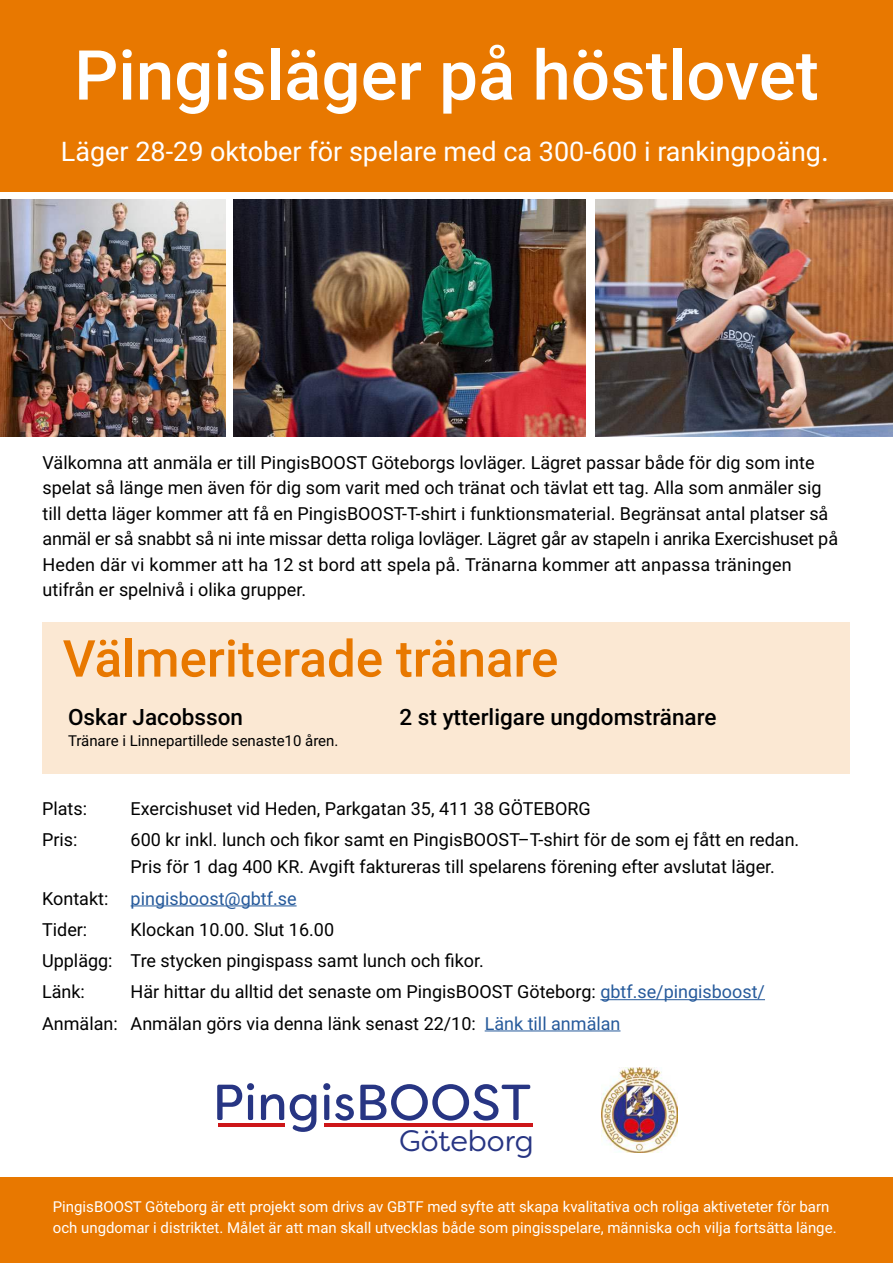
<style>
.page{position:relative;width:893px;height:1263px;background:#fff}
.page>*{position:absolute;margin:0;border:0;box-sizing:border-box;transform-origin:0 0}
.t1{font:500 69px "Roboto";color:#fff}
.t2{font:500 51px "Roboto";color:#e87800}
.t3{font:50.55px "Filson Soft";color:#273583}
.t4{font:29.4px "Filson Soft";color:#273583}
.t5{font:27px "Roboto";color:#fff}
.t6{font:500 22.5px "Roboto";color:#000}
.t7{font:18px/25.5px "Roboto";color:#000}
.t8{font:18px/31.2px "Roboto";color:#265a9b}
.t9{font:15px/21px "Roboto";color:#fff}
.t10{font:15px "Roboto";color:#000}
.s1{font-size:30px}
.s2{color:#000}
.s3{color:#265a9b}
</style>
<div class="page">
<div style="left:0;top:1178px;width:893px;height:85px;background:#e87800"></div>
<hr style="left:131px;top:905px;width:166px;height:1px;background:#265a9b">
<hr style="left:600px;top:999px;width:165px;height:1px;background:#265a9b">
<hr style="left:485px;top:1030px;width:135px;height:1px;background:#265a9b">
<div style="left:0;top:0;width:893px;height:191px;background:#e87800"></div>
<hr style="left:324px;top:1123px;width:209px;height:3px;background:#cd1619">
<hr style="left:218px;top:1123px;width:67px;height:3px;background:#cd1619">
<div style="left:43px;top:622px;width:807px;height:151px;background:#fbe8d3"></div>
<img style="left:601px;top:1067px;width:76px;height:85px">
<img style="left:0;top:199px;width:225px;height:238px">
<img style="left:234px;top:199px;width:352px;height:238px">
<img style="left:595px;top:199px;width:298px;height:238px">
<h1 class="t1" style="left:74px;top:46px;width:746px">Pingisläger på höstlovet</h1>
<h3 class="t5" style="left:61px;top:132px;width:770px">Läger 28-29 oktober för spelare med ca 300-600 i rankingpoäng<span class="s1">.</span></h3>
<p class="t7" style="left:43px;top:449px;width:797px">Välkomna att anmäla er till PingisBOOST Göteborgs lovläger. Lägret passar både för dig som inte spelat så länge men även för dig som varit med och tränat och tävlat ett tag. Alla som anmäler sig till detta läger kommer att få en PingisBOOST-T-shirt i funktionsmaterial. Begränsat antal platser så anmäl er så snabbt så ni inte missar detta roliga lovläger. Lägret går av stapeln i anrika Exercishuset på Heden där vi kommer att ha 12 st bord att spela på. Tränarna kommer att anpassa träningen utifrån er spelnivå i olika grupper.</p>
<h2 class="t2" style="left:63px;top:637px;width:497px">Välmeriterade tränare</h2>
<p class="t6" style="left:400px;top:707px;width:318px">2 st ytterligare ungdomstränare</p>
<p class="t6" style="left:68px;top:707px;width:177px">Oskar Jacobsson</p>
<p class="t10" style="left:68px;top:730px;width:272px">Tränare i Linnepartillede senaste10 åren.</p>
<p class="t7" style="left:42px;top:797px;width:47px">Plats:</p>
<p class="t7" style="left:131px;top:797px;width:462px">Exercishuset vid Heden, Parkgatan 35, 411 38 GÖTEBORG</p>
<p class="t7" style="left:42px;top:826px;width:37px">Pris:</p>
<p class="t7" style="left:131px;top:826px;width:670px;line-height:27px">600 kr inkl. lunch och fikor samt en PingisBOOST–T-shirt för de som ej fått en redan.<br>Pris för 1 dag 400 KR. Avgift faktureras till spelarens förening efter avslutat läger.</p>
<p class="t8" style="left:42px;top:882px;width:256px"><span class="s2">Kontakt:</span> pingisboost@gbtf.se<br><span class="s2">Tider:</span></p>
<p class="t7" style="left:42px;top:913px;width:443px;line-height:31.2px;text-indent:89px">Klockan 10.00. Slut 16.00<br>Upplägg: Tre stycken pingispass samt lunch och fikor.<br>Länk:</p>
<p class="t7" style="left:42px;top:976px;width:724px;line-height:31.2px;text-indent:89px">Här hittar du alltid det senaste om PingisBOOST Göteborg: <span class="s3">gbtf.se/pingisboost/<br></span>Anmälan: Anmälan görs via denna länk senast 22/10: <span class="s3">Länk till anmälan</span></p>
<h3 class="t3" style="left:212px;top:1083px;width:320px">PingisBOOST</h3>
<h3 class="t4" style="left:399px;top:1130px;width:136px">Göteborg</h3>
<p class="t9" style="left:53px;top:1195px;width:785px">PingisBOOST Göteborg är ett projekt som drivs av GBTF med syfte att skapa kvalitativa och roliga aktiveteter för barn och ungdomar i distriktet. Målet är att man skall utvecklas både som pingisspelare, människa och vilja fortsätta länge.</p>
</div>
